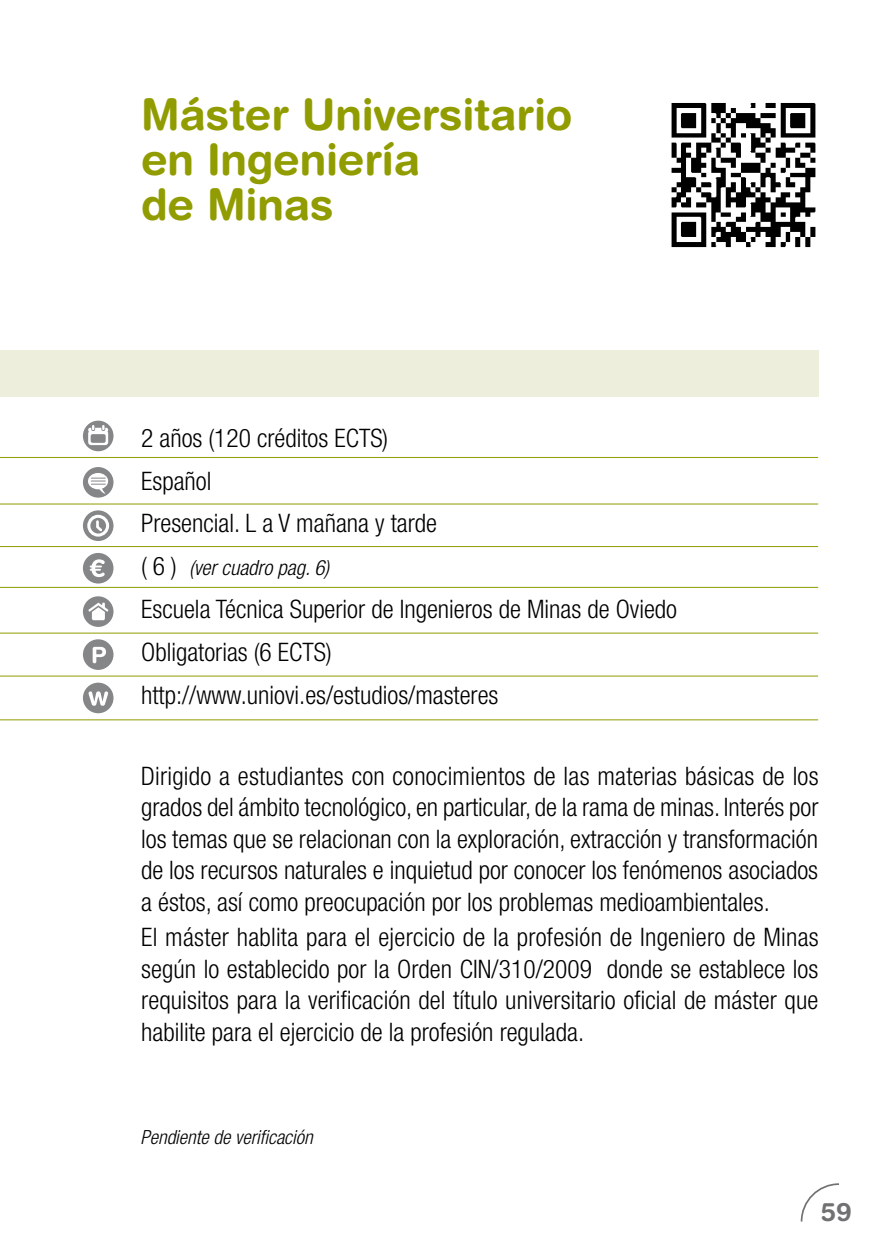
<style>
.page{position:relative;width:893px;height:1259px;background:#fff}
.page>*{position:absolute;margin:0;border:0;box-sizing:border-box;transform-origin:0 0}
.t1{font:700 43.5px/45px "Helvetica Rounded LT Std";letter-spacing:-.005em;color:#919c00}
.t2{font:300 condensed 25.5px/31.5px "Helvetica Neue LT Std";color:#000}
.t3{font:700 25.5px "Helvetica Rounded LT Std";color:#707172}
.t4{font:italic 300 condensed 21px "Helvetica Neue LT Std";color:#000}
.t5{font:italic 300 condensed 19.5px "Helvetica Neue LT Std";color:#000}
.s1{font-style:normal;font-size:25.5px}
</style>
<div class="page">
<svg style="left:800px;top:1183px;width:39px;height:39px"></svg>
<div style="left:0;top:350px;width:818px;height:47px;background:#edefdc"></div>
<hr style="left:0;top:457px;width:818px;height:1px;background:#919c00">
<hr style="left:0;top:503px;width:818px;height:1px;background:#919c00">
<hr style="left:0;top:546px;width:818px;height:1px;background:#919c00">
<hr style="left:0;top:587px;width:818px;height:1px;background:#919c00">
<hr style="left:0;top:632px;width:818px;height:1px;background:#919c00">
<hr style="left:0;top:675px;width:818px;height:1px;background:#919c00">
<hr style="left:0;top:719px;width:818px;height:1px;background:#919c00">
<div style="left:83px;top:421px;width:31px;height:30px;background:#848687;border-radius:50%"></div>
<svg style="left:88px;top:425px;width:20px;height:20px"></svg>
<div style="left:83px;top:682px;width:31px;height:31px;background:#848687;border-radius:50%"></div>
<svg style="left:89px;top:691px;width:19px;height:14px"></svg>
<div style="left:83px;top:553px;width:31px;height:30px;background:#848687;border-radius:50%"></div>
<svg style="left:90px;top:559px;width:15px;height:18px"></svg>
<div style="left:83px;top:596px;width:31px;height:31px;background:#848687;border-radius:50%"></div>
<svg style="left:88px;top:602px;width:20px;height:18px"></svg>
<div style="left:83px;top:467px;width:31px;height:30px;background:#848687;border-radius:50%"></div>
<div style="left:88px;top:473px;width:20px;height:16px;background:#fff;border-radius:50%"></div>
<svg style="left:91px;top:477px;width:15px;height:17px"></svg>
<svg style="left:83px;top:510px;width:31px;height:31px"></svg>
<div style="left:87px;top:515px;width:22px;height:21px;border:3px solid #fff;border-radius:50%"></div>
<svg style="left:95px;top:519px;width:10px;height:15px"></svg>
<img style="left:671px;top:103px;width:145px;height:145px">
<div style="left:83px;top:639px;width:31px;height:31px;background:#848687;border-radius:50%"></div>
<svg style="left:93px;top:647px;width:13px;height:16px"></svg>
<h1 class="t1" style="left:141px;top:91px;width:433px">Máster Universitario en Ingeniería<br>de Minas</h1>
<p class="t2" style="left:141px;top:416px;width:297px;line-height:42.9px">2 años (120 créditos ECTS)<br>Español<br>Presencial. L a V mañana y tarde</p>
<p class="t4" style="left:141px;top:556px;width:189px"><span class="s1">( 6 )</span> (ver cuadro pag. 6)</p>
<p class="t2" style="left:141px;top:587px;width:537px;line-height:42.9px">Escuela Técnica Superior de Ingenieros de Minas de Oviedo<br>Obligatorias (6 ECTS) http://www.uniovi.es/estudios/masteres</p>
<p class="t2" style="left:141px;top:759px;width:679px;text-align:justify">Dirigido a estudiantes con conocimientos de las materias básicas de los grados del ámbito tecnológico, en particular, de la rama de minas. Interés por los temas que se relacionan con la exploración, extracción y transformación de los recursos naturales e inquietud por conocer los fenómenos asociados a éstos, así como preocupación por los problemas medioambientales.</p>
<p class="t2" style="left:141px;top:921px;width:679px;text-align:justify">El máster hablita para el ejercicio de la profesión de Ingeniero de Minas según lo establecido por la Orden CIN/310/2009 donde se establece los requisitos para la verificación del título universitario oficial de máster que habilite para el ejercicio de la profesión regulada.</p>
<p class="t5" style="left:140px;top:1126px;width:174px">Pendiente de verificación</p>
<p class="t3" style="left:821px;top:1196px;width:32px">59</p>
</div>
